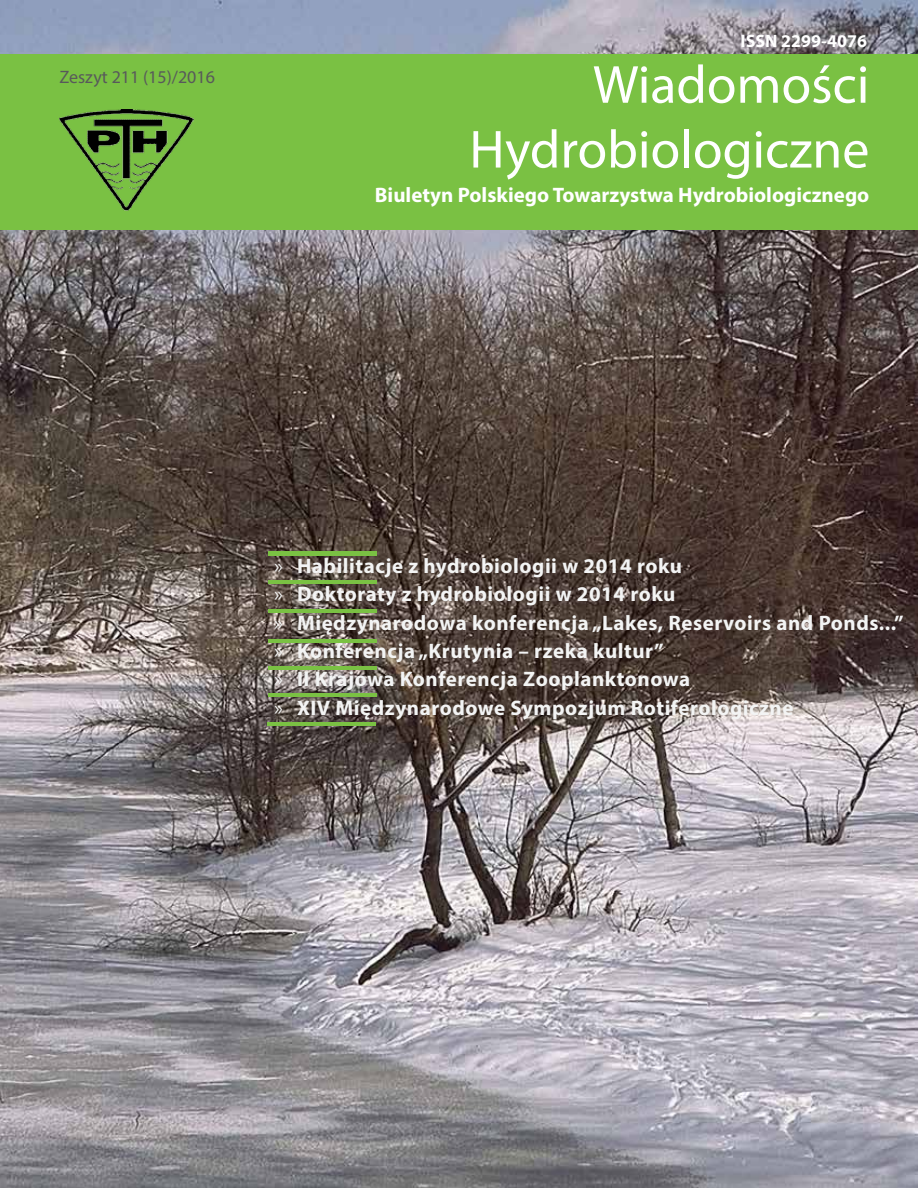
<style>
.page{position:relative;width:918px;height:1188px;background:#fff}
.page>*{position:absolute;margin:0;border:0;box-sizing:border-box;transform-origin:0 0}
.t1{font:54px/64.8px "Myriad Pro";color:#fff;text-align:right}
.t2{font:700 21px/28.5px "Myriad Pro";letter-spacing:.025em;color:#f3f4f4}
.t3{font:700 21px "Myriad Pro";color:#fff}
.t4{font:18px "Myriad Pro";color:#58595b}
.t5{font:700 18px "Myriad Pro";color:#fff}
.s1{font-weight:400}
</style>
<div class="page">
<img style="left:0;top:0;width:918px;height:1188px">
<div style="left:0;top:54px;width:918px;height:176px;background:#7ac143"></div>
<img style="left:59px;top:110px;width:135px;height:100px">
<hr style="left:268px;top:666px;width:109px;height:3px;background:#7ac143">
<hr style="left:268px;top:639px;width:109px;height:3px;background:#7ac143">
<hr style="left:268px;top:609px;width:109px;height:3px;background:#7ac143">
<hr style="left:268px;top:580px;width:109px;height:3px;background:#7ac143">
<hr style="left:268px;top:552px;width:109px;height:4px;background:#7ac143">
<hr style="left:268px;top:693px;width:109px;height:3px;background:#7ac143">
<hr style="left:267px;top:722px;width:109px;height:3px;background:#7ac143">
<p class="t4" style="left:59px;top:65px;width:157px">Zeszyt 211 (15)/2016</p>
<p class="t5" style="left:741px;top:29px;width:128px">ISSN 2299-4076</p>
<h1 class="t1" style="left:469px;top:51px;width:402px">Wiadomości<br>Hydrobiologiczne</h1>
<p class="t3" style="left:375px;top:181px;width:496px">Biuletyn Polskiego Towarzystwa Hydrobiologicznego</p>
<p class="t2" style="left:274px;top:551px;width:631px"><span class="s1">»</span> Habilitacje z hydrobiologii w 2014 roku<br><span class="s1">»</span> Doktoraty z hydrobiologii w 2014 roku<br><span class="s1">»</span> Międzynarodowa konferencja „Lakes, Reservoirs and Ponds...” <span class="s1">»</span> Konferencja „Krutynia – rzeka kultur”<br><span class="s1">»</span> II Krajowa Konferencja Zooplanktonowa<br><span class="s1">»</span> XIV Międzynarodowe Sympozjum Rotiferologiczne</p>
</div>
